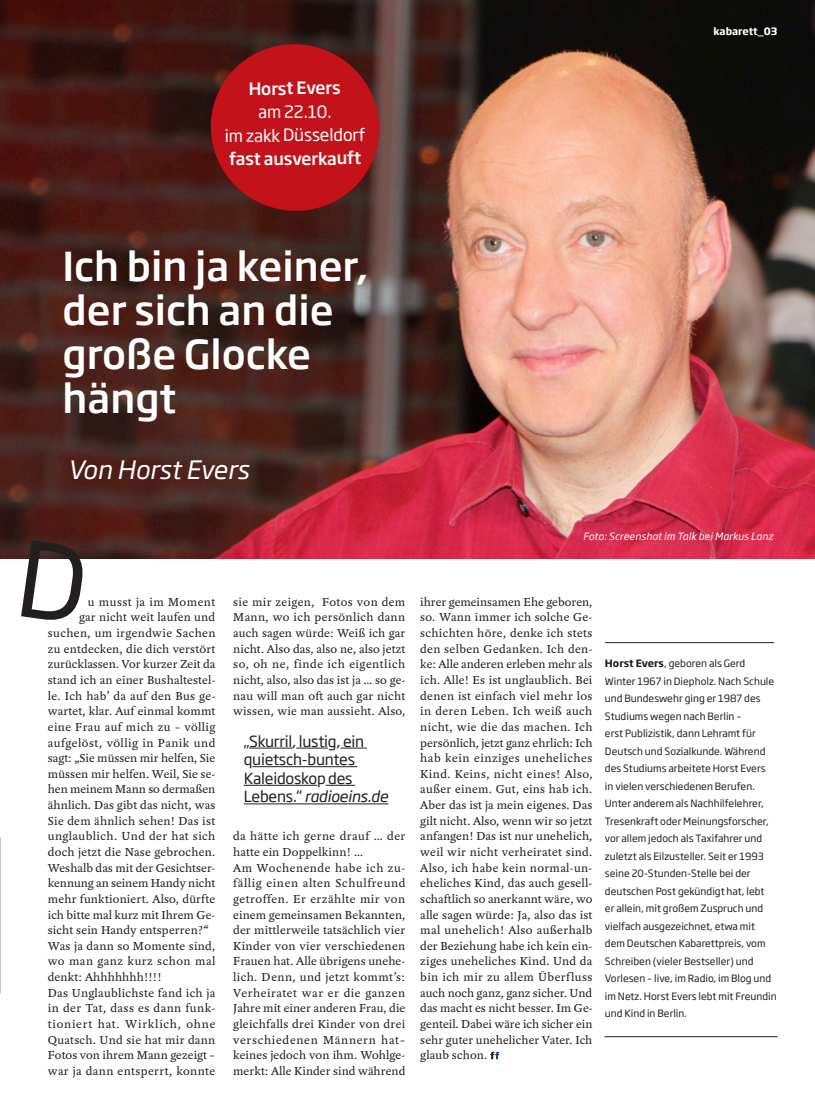
<style>
.page{position:relative;width:815px;height:1117px;background:#fff}
.page>*{position:absolute;margin:0;border:0;box-sizing:border-box;transform-origin:0 0}
.t1{font:500 39.38px/44px "Soho Gothic Std";color:#fff}
.t2{font:italic 25px "Soho Gothic Std";color:#fff}
.t3{font:500 16.75px "Soho Gothic Std";letter-spacing:-.02em;color:#fff}
.t4{font:16.75px/23.5px "Soho Gothic Std";letter-spacing:-.02em;color:#fff;text-align:center}
.t5{font:15.12px/18.6px "Soho Gothic Std";letter-spacing:-.015em;color:#231f20}
.t6{font:12.5px/15.6px "Yoga OT";letter-spacing:.02em;color:#231f20;text-align:justify}
.t7{font:12.5px "Yoga OT";color:#231f20}
.t8{font:12.5px "Yoga OT";letter-spacing:.04em;color:#231f20}
.t9{font:12.5px "Yoga OT";letter-spacing:.06em;color:#231f20}
.t10{font:10px/17.5px "Soho Gothic Std";color:#231f20}
.t11{font:italic 10px "Soho Gothic Std";letter-spacing:.01em;color:#fff}
.t12{font:700 10px "Soho Gothic Std";color:#fff}
.s1{font-style:italic}
.s2{font-weight:700}
</style>
<div class="page">
<img style="left:0;top:0;width:815px;height:558px">
<hr style="left:605px;top:642px;width:169px;height:1px;background:#231f20">
<hr style="left:605px;top:1036px;width:172px;height:1px;background:#231f20">
<svg style="left:200px;top:33px;width:190px;height:189px;background:#931a1d"></svg>
<svg style="left:490px;top:1051px;width:9px;height:7px"></svg>
<hr style="left:249px;top:747px;width:43px;height:1px;background:#231f20">
<hr style="left:296px;top:747px;width:32px;height:1px;background:#231f20">
<svg style="left:340px;top:747px;width:27px;height:1px"></svg>
<hr style="left:252px;top:766px;width:105px;height:1px;background:#231f20">
<hr style="left:244px;top:784px;width:73px;height:1px;background:#231f20">
<svg style="left:326px;top:784px;width:29px;height:1px"></svg>
<hr style="left:244px;top:803px;width:144px;height:1px;background:#231f20">
<svg style="left:21px;top:540px;width:66px;height:19px"></svg>
<h3 class="t3" style="left:249px;top:77px;width:94px">Horst Evers</h3>
<h3 class="t4" style="left:225px;top:100px;width:142px">am 22.10.<br>im zakk Düsseldorf</h3>
<h3 class="t3" style="left:229px;top:148px;width:134px">fast ausverkauft</h3>
<p class="t12" style="left:713px;top:24px;width:65px">kabarett_03</p>
<h1 class="t1" style="left:63px;top:245px;width:308px">Ich bin ja keiner, der sich an die große Glocke hängt</h1>
<h2 class="t2" style="left:67px;top:453px;width:183px">Von Horst Evers</h2>
<p class="t11" style="left:583px;top:529px;width:191px">Foto: Screenshot im Talk bei Markus Lanz</p>
<p class="t8" style="left:88px;top:595px;width:129px">u musst ja im Moment</p>
<p class="t6" style="left:79px;top:609px;width:138px">gar nicht weit laufen und</p>
<p class="t6" style="left:48px;top:625px;width:169px">suchen, um irgendwie Sachen</p>
<p class="t6" style="left:48px;top:641px;width:169px">zu entdecken, die dich verstört</p>
<p class="t7" style="left:48px;top:657px;width:169px">zurücklassen. Vor kurzer Zeit da</p>
<p class="t6" style="left:48px;top:672px;width:169px">stand ich an einer Bushaltestel-</p>
<p class="t6" style="left:48px;top:688px;width:169px">le. Ich hab’ da auf den Bus ge-</p>
<p class="t6" style="left:48px;top:703px;width:169px">wartet, klar. Auf einmal kommt</p>
<p class="t6" style="left:48px;top:719px;width:169px">eine Frau auf mich zu – völlig</p>
<p class="t8" style="left:48px;top:735px;width:169px">aufgelöst, völlig in Panik und</p>
<p class="t6" style="left:48px;top:750px;width:169px">sagt: „Sie müssen mir helfen, Sie</p>
<p class="t6" style="left:48px;top:766px;width:169px">müssen mir helfen. Weil, Sie se-</p>
<p class="t7" style="left:48px;top:782px;width:169px">hen meinem Mann so dermaßen</p>
<p class="t6" style="left:48px;top:797px;width:169px">ähnlich. Das gibt das nicht, was</p>
<p class="t6" style="left:48px;top:813px;width:169px">Sie dem ähnlich sehen! Das ist</p>
<p class="t6" style="left:48px;top:828px;width:169px">unglaublich. Und der hat sich</p>
<p class="t6" style="left:48px;top:844px;width:169px">doch jetzt die Nase gebrochen.</p>
<p class="t6" style="left:48px;top:859px;width:169px">Weshalb das mit der Gesichtser-</p>
<p class="t7" style="left:48px;top:876px;width:169px">kennung an seinem Handy nicht</p>
<p class="t6" style="left:48px;top:891px;width:169px">mehr funktioniert. Also, dürfte</p>
<p class="t6" style="left:48px;top:906px;width:169px">ich bitte mal kurz mit Ihrem Ge-</p>
<p class="t6" style="left:48px;top:922px;width:162px">sicht sein Handy entsperren?“</p>
<p class="t6" style="left:48px;top:938px;width:169px">Was ja dann so Momente sind,</p>
<p class="t8" style="left:48px;top:954px;width:169px">wo man ganz kurz schon mal</p>
<p class="t6" style="left:48px;top:969px;width:115px">denkt: Ahhhhhhh!!!!</p>
<p class="t6" style="left:48px;top:984px;width:169px">Das Unglaublichste fand ich ja</p>
<p class="t6" style="left:48px;top:1000px;width:169px">in der Tat, dass es dann funk-</p>
<p class="t9" style="left:48px;top:1017px;width:169px">tioniert hat. Wirklich, ohne</p>
<p class="t6" style="left:48px;top:1031px;width:169px">Quatsch. Und sie hat mir dann</p>
<p class="t6" style="left:48px;top:1047px;width:169px">Fotos von ihrem Mann gezeigt –</p>
<p class="t6" style="left:48px;top:1063px;width:169px">war ja dann entsperrt, konnte</p>
<p class="t6" style="left:233px;top:594px;width:174px">sie mir zeigen, Fotos von dem Mann, wo ich persönlich dann auch sagen würde: Weiß ich gar nicht. Also das, also ne, also jetzt so, oh ne, finde ich eigentlich nicht, also, also das ist ja … so ge&shy;nau will man oft auch gar nicht wissen, wie man aussieht. Also,</p>
<p class="t5" style="left:244px;top:731px;width:146px">„Skurril, lustig, ein quietsch-buntes<br>Kaleidoskop des<br>Lebens.“ <span class="s1">radioeins.de</span></p>
<p class="t6" style="left:233px;top:828px;width:174px;text-align:left">da hätte ich gerne drauf … der hatte ein Doppelkinn! …<br>Am Wochenende habe ich zu&shy;fällig einen alten Schulfreund getroffen. Er erzählte mir von einem gemeinsamen Bekannten, der mittlerweile tatsächlich vier<br>Kinder von vier verschiedenen<br>Frauen hat. Alle übrigens unehe&shy;lich. Denn, und jetzt kommt’s:<br>Verheiratet war er die ganzen<br>Jahre mit einer anderen Frau, die gleichfalls drei Kinder von drei verschiedenen Männern hat– keines jedoch von ihm. Wohlge&shy;merkt: Alle Kinder sind während</p>
<p class="t6" style="left:420px;top:594px;width:174px">ihrer gemeinsamen Ehe geboren, so. Wann immer ich solche Ge&shy;schichten höre, denke ich stets den selben Gedanken. Ich den&shy;ke: Alle anderen erleben mehr als ich. Alle! Es ist unglaublich. Bei denen ist einfach viel mehr los in deren Leben. Ich weiß auch nicht, wie die das machen. Ich persönlich, jetzt ganz ehrlich: Ich hab kein einziges uneheliches Kind. Keins, nicht eines! Also, außer einem. Gut, eins hab ich.<br>Aber das ist ja mein eigenes. Das gilt nicht. Also, wenn wir so jetzt anfangen! Das ist nur unehelich, weil wir nicht verheiratet sind.<br>Also, ich habe kein normal-un&shy;eheliches Kind, das auch gesell&shy;schaftlich so anerkannt wäre, wo alle sagen würde: Ja, also das ist mal unehelich! Also außerhalb der Beziehung habe ich kein ein&shy;ziges uneheliches Kind. Und da bin ich mir zu allem Überfluss auch noch ganz, ganz sicher. Und das macht es nicht besser. Im Ge&shy;genteil. Dabei wäre ich sicher ein sehr guter unehelicher Vater. Ich glaub schon.</p>
<p class="t10" style="left:605px;top:654px;width:173px"><span class="s2">Horst Evers</span>, geboren als Gerd Winter 1967 in Diepholz. Nach Schule und Bundeswehr ging er 1987 des Studiums wegen nach Berlin –<br>erst Publizistik, dann Lehramt für Deutsch und Sozialkunde. Während des Studiums arbeitete Horst Evers<br>in vielen verschiedenen Berufen.<br>Unter anderem als Nachhilfelehrer, Tresenkraft oder Meinungsforscher, vor allem jedoch als Taxifahrer und zuletzt als Eilzusteller. Seit er 1993 seine 20-Stunden-Stelle bei der deutschen Post gekündigt hat, lebt<br>er allein, mit großem Zuspruch und vielfach ausgezeichnet, etwa mit dem Deutschen Kabarettpreis, vom Schreiben (vieler Bestseller) und Vorlesen – live, im Radio, im Blog und im Netz. Horst Evers lebt mit Freundin und Kind in Berlin.</p>
</div>
